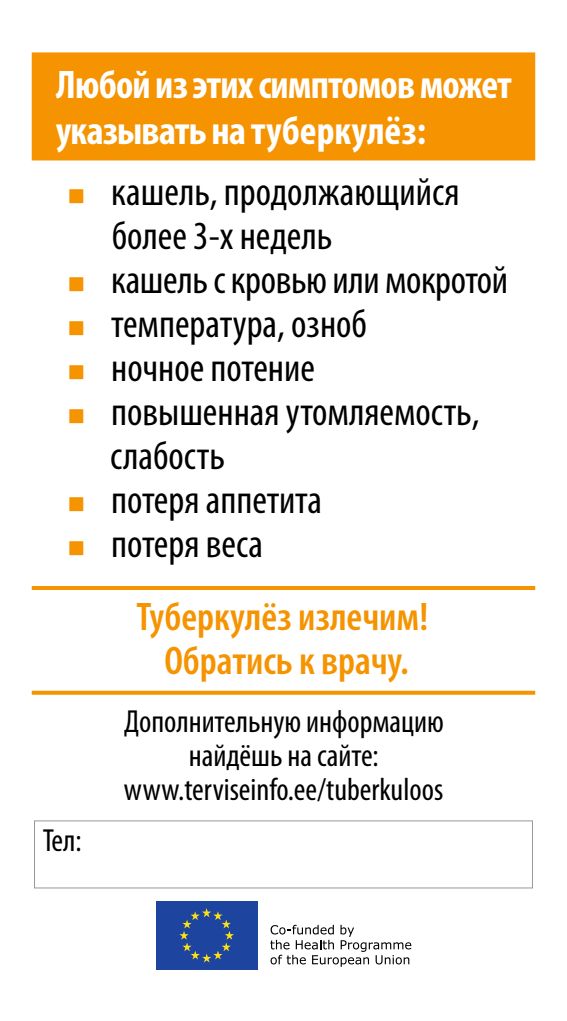
<style>
.page{position:relative;width:567px;height:1021px;background:#fff}
.page>*{position:absolute;margin:0;border:0;box-sizing:border-box;transform-origin:0 0}
.t1{font:condensed 40px/44px "Myriad Pro";color:#000}
.t2{font:700 condensed 40px/46px "Myriad Pro";letter-spacing:-.02em;color:#fff}
.t3{font:600 condensed 40px/72.4px "Myriad Pro";color:#f59300}
.t4{font:condensed 32px/34px "Myriad Pro";color:#000;text-align:center}
.s1{color:#f59300}
.s2{font-weight:400;color:#000}
</style>
<div class="page">
<div style="left:32px;top:52px;width:503px;height:108px;background:#f59300"></div>
<hr style="left:32px;top:586px;width:503px;height:4px;background:#f59300">
<svg style="left:32px;top:690px;width:503px;height:4px;fill:#f59300"></svg>
<div style="left:156px;top:901px;width:101px;height:68px;background:#1d45a0"></div>
<svg style="left:179px;top:908px;width:55px;height:54px"></svg>
<svg style="left:270px;top:924px;width:141px;height:42px"></svg>
<div style="left:34px;top:820px;width:499px;height:68px;border:1px solid #989898"></div>
<p class="t2" style="left:56px;top:61px;width:458px">Любой из этих симптомов может указывать на туберкулёз:</p>
<p class="t1" style="left:112px;top:169px;width:350px;text-indent:-44px"><span class="s1">■</span> кашель, продолжающийся более 3-х недель</p>
<p class="t1" style="left:67px;top:257px;width:442px"><span class="s1">■</span> кашель с кровью или мокротой</p>
<p class="t1" style="left:67px;top:301px;width:301px"><span class="s1">■</span> температура, озноб</p>
<p class="t1" style="left:67px;top:345px;width:249px"><span class="s1">■</span> ночное потение</p>
<p class="t1" style="left:110px;top:389px;width:371px;text-indent:-43px"><span class="s1">■</span> повышенная утомляемость, слабость</p>
<p class="t1" style="left:67px;top:477px;width:256px"><span class="s1">■</span> потеря аппетита</p>
<p class="t3" style="left:136px;top:507px;width:293px;text-indent:-69px">■ <span class="s2">потеря веса<br></span>Туберкулёз излечим!</p>
<p class="t3" style="left:164px;top:623px;width:246px">Обратись к врачу.</p>
<p class="t4" style="left:124px;top:704px;width:322px">Дополнительную информацию найдёшь на сайте: www.terviseinfo.ee/tuberkuloos</p>
<p class="t4" style="left:43px;top:823px;width:40px">Тел:</p>
</div>
